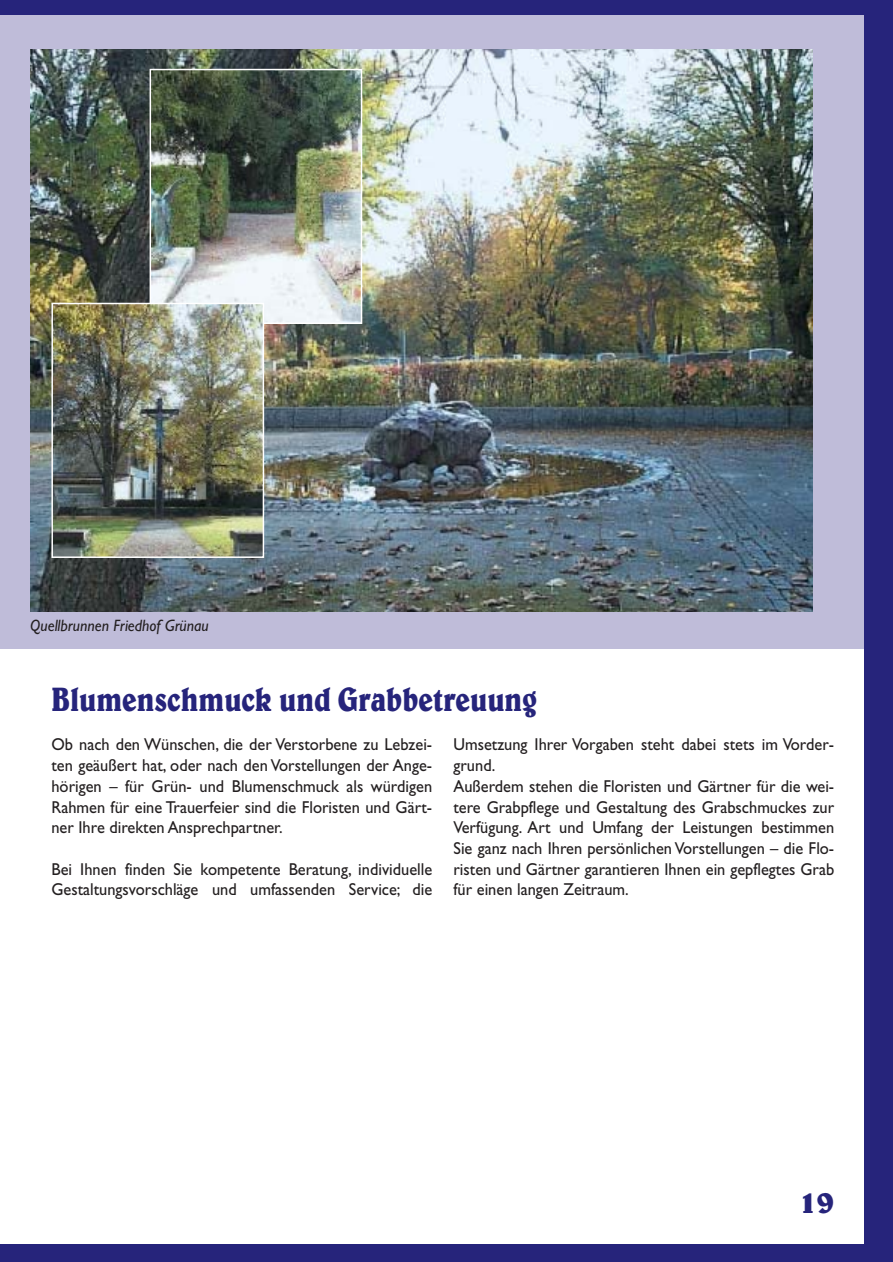
<style>
.page{position:relative;width:893px;height:1262px;background:#fff}
.page>*{position:absolute;margin:0;border:0;box-sizing:border-box;transform-origin:0 0}
.t1{font:700 34.2px "Belwe";color:#26247b;scale:.8 1}
.t2{font:700 33px "Belwe";color:#26247b}
.t3{font:17.25px/20.7px "Gill Sans";color:#231f20;scale:.95 1}
.t4{font:italic 16.5px "Gill Sans";color:#231f20;scale:.95 1}
</style>
<div class="page">
<div style="left:864px;top:0;width:28px;height:1262px;background:#26247b"></div>
<div style="left:0;top:0;width:892px;height:16px;background:#26247b"></div>
<div style="left:0;top:1244px;width:892px;height:18px;background:#26247b"></div>
<div style="left:0;top:16px;width:864px;height:633px;background:#bfbcd9"></div>
<img style="left:30px;top:50px;width:783px;height:561px">
<img style="left:152px;top:72px;width:207px;height:249px">
<div style="left:149px;top:69px;width:213px;height:255px;border:2px solid #fff"></div>
<img style="left:54px;top:306px;width:207px;height:249px">
<div style="left:51px;top:303px;width:213px;height:255px;border:2px solid #fff"></div>
<p class="t4" style="left:30px;top:619px;width:190px">Quellbrunnen Friedhof Grünau</p>
<h1 class="t1" style="left:51px;top:687px;width:608px">Blumenschmuck und Grabbetreuung</h1>
<p class="t3" style="left:51px;top:736px;width:402px;text-align:justify">Ob nach den Wünschen, die der Verstorbene zu Lebzei&shy;ten geäußert hat, oder nach den Vorstellungen der Ange&shy;hörigen – für Grün- und Blumenschmuck als würdigen Rahmen für eine Trauerfeier sind die Floristen und Gärt&shy;ner Ihre direkten Ansprechpartner.</p>
<p class="t3" style="left:51px;top:860px;width:402px">Bei Ihnen finden Sie kompetente Beratung, individuelle<br>Gestaltungsvorschläge und umfassenden Service; die</p>
<p class="t3" style="left:453px;top:736px;width:402px">Umsetzung Ihrer Vorgaben steht dabei stets im Vorder&shy;grund.<br>Außerdem stehen die Floristen und Gärtner für die wei&shy;tere Grabpflege und Gestaltung des Grabschmuckes zur Verfügung. Art und Umfang der Leistungen bestimmen Sie ganz nach Ihren persönlichen Vorstellungen – die Flo&shy;risten und Gärtner garantieren Ihnen ein gepflegtes Grab für einen langen Zeitraum.</p>
<h2 class="t2" style="left:798px;top:1189px;width:37px">19</h2>
</div>
